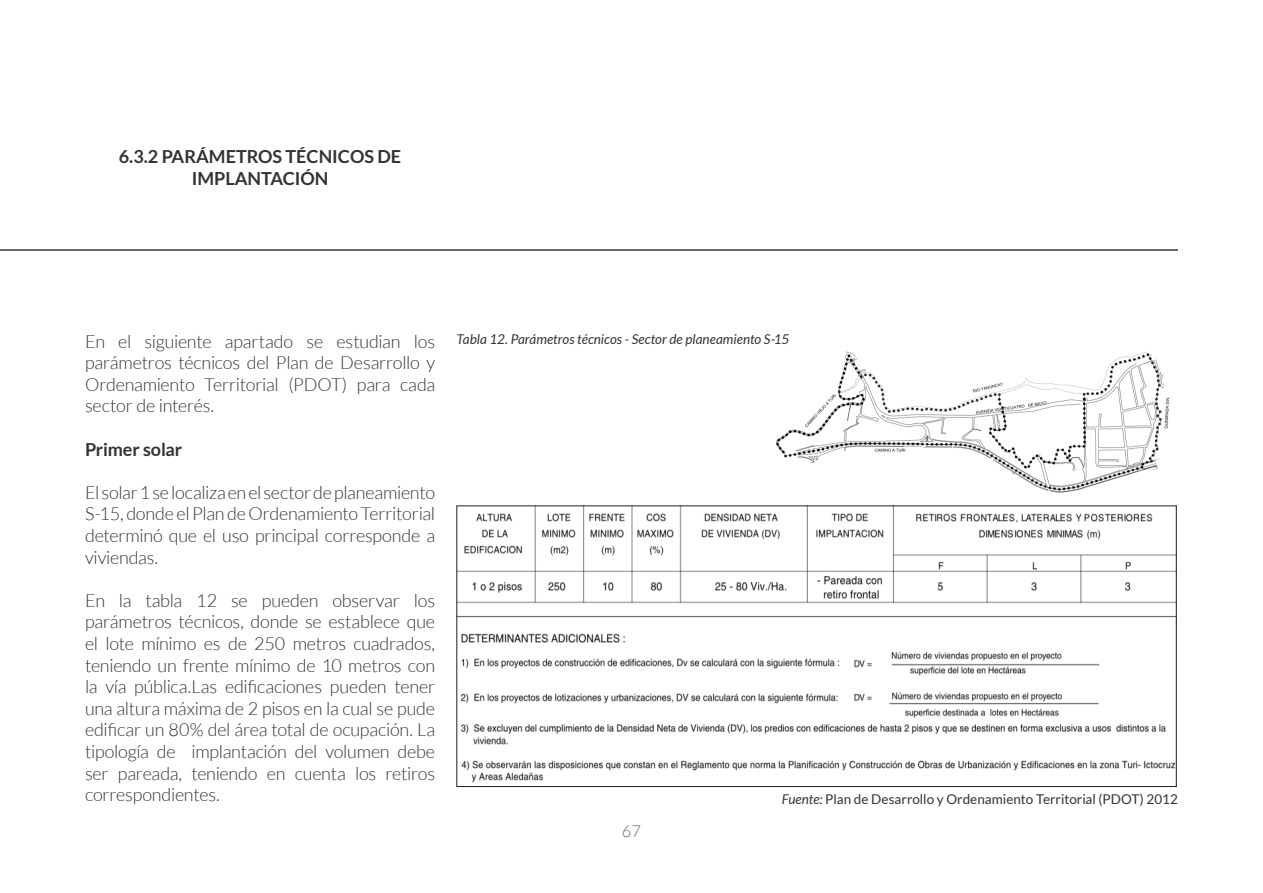
<style>
.page{position:relative;width:1263px;height:893px;background:#fff}
.page>*{position:absolute;margin:0;border:0;box-sizing:border-box;transform-origin:0 0}
.t1{font:300 18px/21.6px "Lato";letter-spacing:-.015em;color:#333;text-align:justify}
.t2{font:700 18px/21.6px "Lato";color:#333;text-align:center}
.t3{font:300 16.5px "Lato";color:#6a6a6a}
.t4{font:13.5px "Lato";color:#333}
.t5{font:italic 13.5px "Lato";color:#333}
.s1{font-style:italic}
</style>
<div class="page">
<hr style="left:0;top:250px;width:1178px;height:1px;background:#6a6a6a">
<img style="left:458px;top:507px;width:717px;height:276px">
<img style="left:776px;top:351px;width:394px;height:142px">
<p class="t2" style="left:119px;top:145px;width:284px">6.3.2 PARÁMETROS TÉCNICOS DE<br>IMPLANTACIÓN</p>
<p class="t1" style="left:85px;top:330px;width:352px">En el siguiente apartado se estudian los parámetros técnicos del Plan de Desarrollo y Ordenamiento Territorial (PDOT) para cada sector de interés.</p>
<p class="t2" style="left:85px;top:438px;width:99px">Primer solar</p>
<p class="t1" style="left:85px;top:482px;width:352px">El solar 1 se localiza en el sector de planeamiento S-15, donde el Plan de Ordenamiento Territorial determinó que el uso principal corresponde a viviendas.</p>
<p class="t1" style="left:85px;top:590px;width:352px">En la tabla 12 se pueden observar los parámetros técnicos, donde se establece que el lote mínimo es de 250 metros cuadrados, teniendo un frente mínimo de 10 metros con la vía pública.Las edificaciones pueden tener una altura máxima de 2 pisos en la cual se pude edificar un 80% del área total de ocupación. La tipología de implantación del volumen debe ser pareada, teniendo en cuenta los retiros correspondientes.</p>
<p class="t5" style="left:456px;top:332px;width:334px">Tabla 12. Parámetros técnicos - Sector de planeamiento S-15</p>
<p class="t3" style="left:622px;top:822px;width:21px">67</p>
<p class="t4" style="left:782px;top:792px;width:398px"><span class="s1">Fuente:</span> Plan de Desarrollo y Ordenamiento Territorial (PDOT) 2012</p>
</div>
